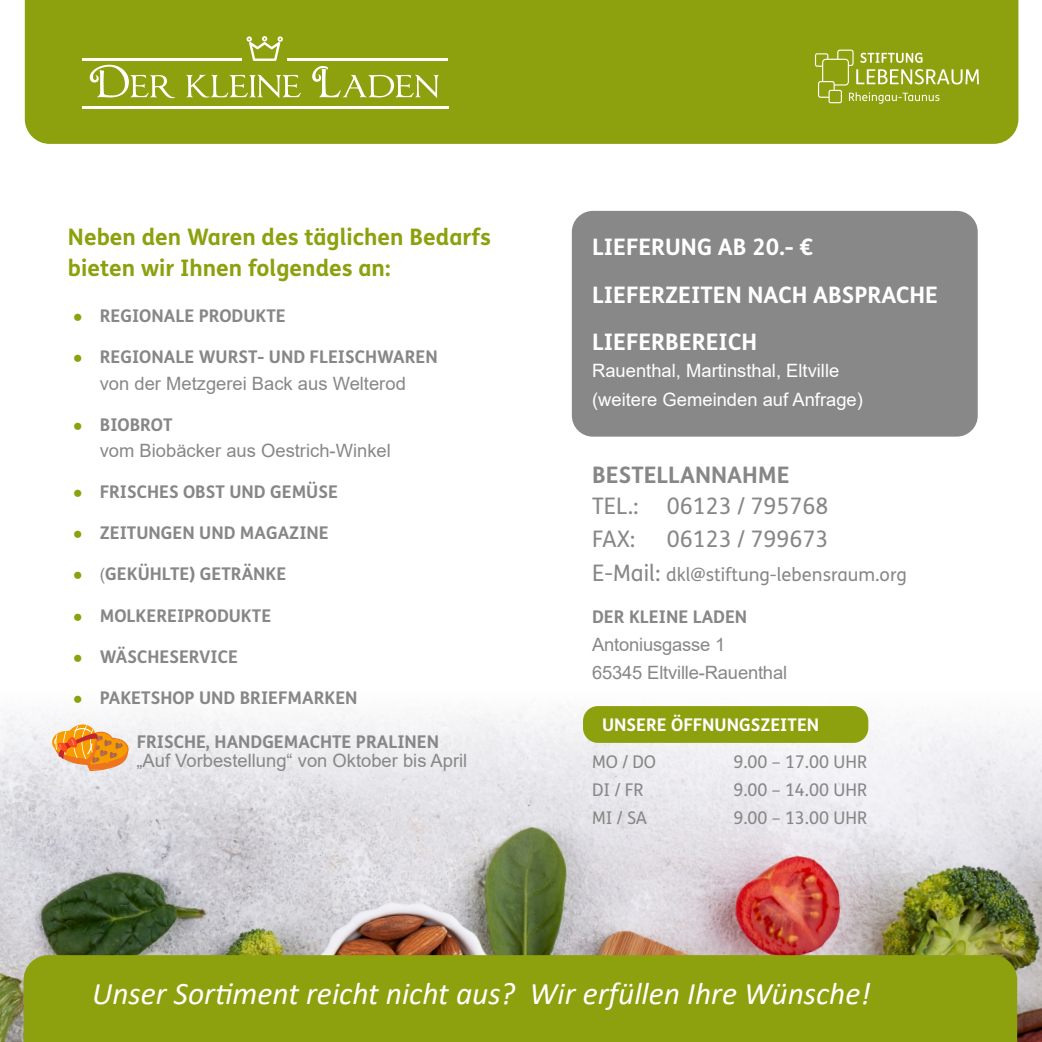
<style>
.page{position:relative;width:1042px;height:1042px;background:#fff}
.page>*{position:absolute;margin:0;border:0;box-sizing:border-box;transform-origin:0 0}
.t1{font:italic 31.5px "Calibri";color:#fff}
.t2{font:700 22.75px/31.5px "FS Me";color:#8ca10d}
.t3{font:700 22.75px/47.2px "FS Me";color:#fff}
.t4{font:22.75px/33.2px "FS Me";color:#868786}
.t5{font:700 22.75px "FS Me";color:#868786}
.t6{font:18.38px/28px "Arial";color:#868786}
.t7{font:18.38px/28px "Arial";color:#fff}
.t8{font:18.38px "FS Me";color:#868786}
.t9{font:700 17.5px "FS Me";color:#868786}
.t10{font:17.5px "FS Me";color:#868786}
.t11{font:700 17.5px "FS Me";color:#fff}
.s1{font-family:"Arial";font-weight:400;font-size:16.62px;color:#8ca10d}
.s2{font-family:"Arial";font-weight:400;font-size:16.62px}
.s3{font-size:22.75px}
</style>
<div class="page">
<img style="left:0;top:706px;width:1042px;height:336px">
<div style="left:24px;top:955px;width:993px;height:87px;background:#8ca10d"></div>
<div style="left:25px;top:0;width:993px;height:144px;background:#8ca10d"></div>
<div style="left:583px;top:706px;width:285px;height:37px;background:#8ca10d;border-radius:15px"></div>
<svg style="left:815px;top:50px;width:164px;height:54px"></svg>
<svg style="left:52px;top:724px;width:77px;height:47px"></svg>
<hr style="left:82px;top:106px;width:366px;height:3px;background:#fff">
<hr style="left:82px;top:58px;width:160px;height:2px;background:#fff">
<hr style="left:288px;top:58px;width:160px;height:2px;background:#fff">
<svg style="left:246px;top:36px;width:37px;height:25px"></svg>
<svg style="left:90px;top:65px;width:85px;height:33px"></svg>
<svg style="left:186px;top:75px;width:115px;height:23px"></svg>
<svg style="left:312px;top:66px;width:127px;height:32px"></svg>
<div style="left:572px;top:211px;width:405px;height:226px;background:#868786;border-radius:21px"></div>
<h2 class="t2" style="left:68px;top:220px;width:424px">Neben den Waren des täglichen Bedarfs bieten wir Ihnen folgendes an:</h2>
<p class="t9" style="left:73px;top:302px;width:214px"><span class="s1">●</span> REGIONALE PRODUKTE</p>
<p class="t9" style="left:73px;top:344px;width:366px"><span class="s1">●</span> REGIONALE WURST- UND FLEISCHWAREN</p>
<p class="t6" style="left:100px;top:369px;width:308px">von der Metzgerei Back aus Welterod</p>
<p class="t9" style="left:73px;top:411px;width:101px"><span class="s1">●</span> BIOBROT</p>
<p class="t6" style="left:100px;top:436px;width:293px">vom Biobäcker aus Oestrich-Winkel</p>
<p class="t9" style="left:73px;top:478px;width:266px"><span class="s1">●</span> FRISCHES OBST UND GEMÜSE</p>
<p class="t9" style="left:73px;top:519px;width:257px"><span class="s1">●</span> ZEITUNGEN UND MAGAZINE</p>
<p class="t9" style="left:73px;top:561px;width:215px"><span class="s1">●</span> <span class="s2">(</span>GEKÜHLTE) GETRÄNKE</p>
<p class="t9" style="left:73px;top:602px;width:200px"><span class="s1">●</span> MOLKEREIPRODUKTE</p>
<p class="t9" style="left:73px;top:643px;width:166px"><span class="s1">●</span> WÄSCHESERVICE</p>
<p class="t9" style="left:73px;top:684px;width:286px"><span class="s1">●</span> PAKETSHOP UND BRIEFMARKEN</p>
<p class="t9" style="left:137px;top:728px;width:304px">FRISCHE, HANDGEMACHTE PRALINEN</p>
<p class="t6" style="left:136px;top:746px;width:332px">„Auf Vorbestellung“ von Oktober bis April</p>
<h2 class="t3" style="left:592px;top:222px;width:347px">LIEFERUNG AB 20.- €<br>LIEFERZEITEN NACH ABSPRACHE<br>LIEFERBEREICH</h2>
<p class="t7" style="left:592px;top:357px;width:272px">Rauenthal, Martinsthal, Eltville (weitere Gemeinden auf Anfrage)</p>
<h2 class="t5" style="left:592px;top:457px;width:199px">BESTELLANNAHME</h2>
<h2 class="t4" style="left:592px;top:489px;width:238px">TEL.: 06123 / 795768<br>FAX:</h2>
<h2 class="t4" style="left:667px;top:522px;width:163px">06123 / 799673</h2>
<p class="t8" style="left:592px;top:561px;width:316px"><span class="s3">E-Mail:</span> dkl@stiftung-lebensraum.org</p>
<p class="t9" style="left:592px;top:603px;width:157px">DER KLEINE LADEN</p>
<p class="t6" style="left:592px;top:630px;width:196px">Antoniusgasse 1<br>65345 Eltville-Rauenthal</p>
<p class="t11" style="left:602px;top:711px;width:219px">UNSERE ÖFFNUNGSZEITEN</p>
<p class="t10" style="left:592px;top:750px;width:65px">MO / DO</p>
<p class="t10" style="left:733px;top:750px;width:135px">9.00 – 17.00 UHR</p>
<p class="t10" style="left:592px;top:778px;width:53px">DI / FR</p>
<p class="t10" style="left:733px;top:778px;width:135px">9.00 – 14.00 UHR</p>
<p class="t10" style="left:592px;top:806px;width:56px">MI / SA</p>
<p class="t10" style="left:733px;top:806px;width:135px">9.00 – 13.00 UHR</p>
<h1 class="t1" style="left:92px;top:971px;width:780px">Unser Sortiment reicht nicht aus? Wir erfüllen Ihre Wünsche!</h1>
</div>
